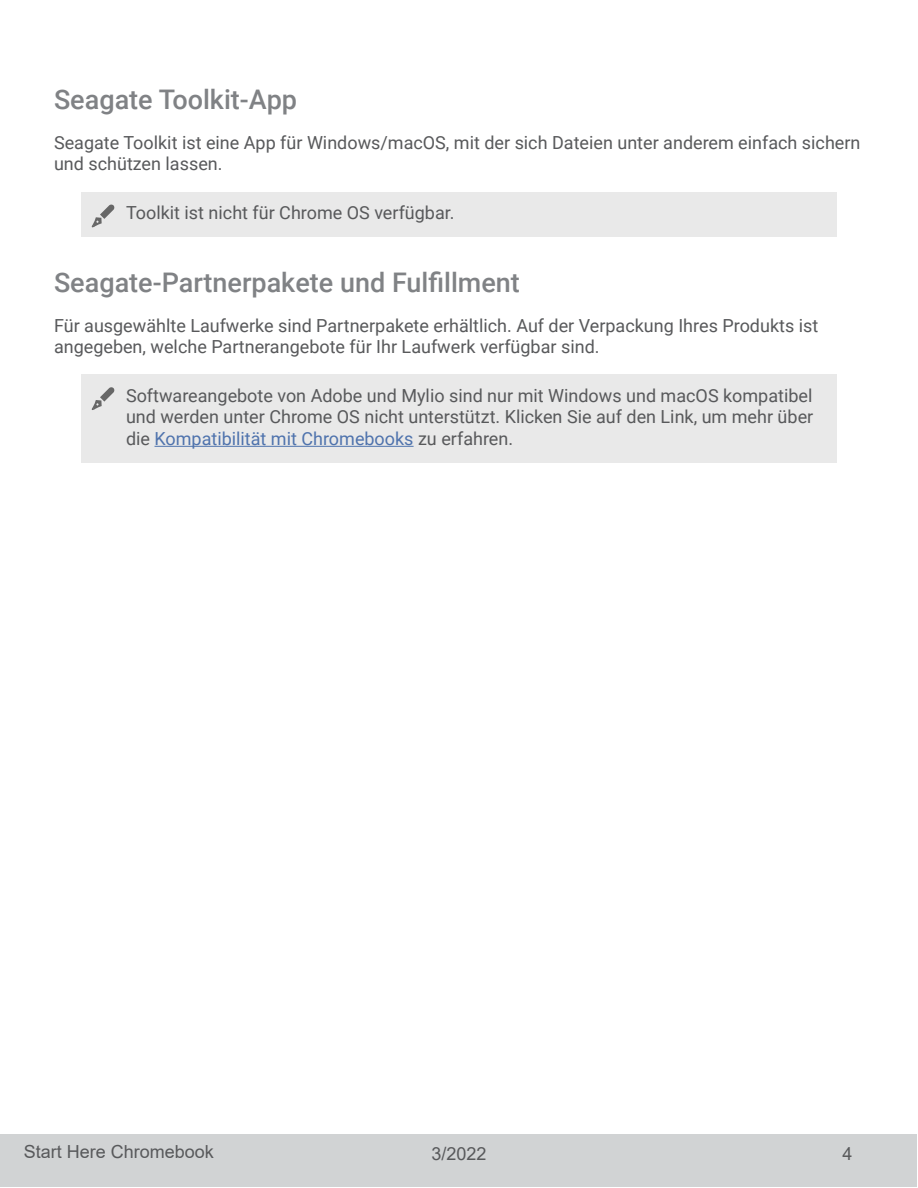
<style>
.page{position:relative;width:918px;height:1188px;background:#fff}
.page>*{position:absolute;margin:0;border:0;box-sizing:border-box;transform-origin:0 0}
.t1{font:500 27px "Roboto";color:#808285}
.t2{font:18px/21.6px "Roboto";color:#58595b}
.t3{font:18px "Arial";color:#58595b}
.s1{color:#4f73ad}
</style>
<div class="page">
<div style="left:1px;top:1135px;width:916px;height:52px;background:#d1d3d4"></div>
<div style="left:81px;top:192px;width:756px;height:45px;background:#e9e9e9"></div>
<div style="left:81px;top:375px;width:756px;height:88px;background:#e9e9e9"></div>
<hr style="left:155px;top:446px;width:259px;height:1px;background:#4f73ad">
<svg style="left:91px;top:204px;width:24px;height:24px"></svg>
<svg style="left:91px;top:387px;width:24px;height:23px"></svg>
<h1 class="t1" style="left:54px;top:81px;width:245px">Seagate Toolkit-App</h1>
<p class="t2" style="left:54px;top:131px;width:808px">Seagate Toolkit ist eine App für Windows/macOS, mit der sich Dateien unter anderem einfach sichern und schützen lassen.</p>
<p class="t2" style="left:126px;top:201px;width:330px">Toolkit ist nicht für Chrome OS verfügbar.</p>
<h1 class="t1" style="left:54px;top:263px;width:467px">Seagate-Partnerpakete und Fulfillment</h1>
<p class="t2" style="left:54px;top:314px;width:766px">Für ausgewählte Laufwerke sind Partnerpakete erhältlich. Auf der Verpackung Ihres Produkts ist angegeben, welche Partnerangebote für Ihr Laufwerk verfügbar sind.</p>
<p class="t2" style="left:126px;top:384px;width:689px;text-align:justify">Softwareangebote von Adobe und Mylio sind nur mit Windows und macOS kompatibel und werden unter Chrome OS nicht unterstützt. Klicken Sie auf den Link, um mehr über die <span class="s1">Kompatibilität mit Chromebooks</span> zu erfahren.</p>
<p class="t3" style="left:24px;top:1139px;width:192px">Start Here Chromebook</p>
<p class="t3" style="left:431px;top:1141px;width:57px">3/2022</p>
<p class="t3" style="left:843px;top:1141px;width:12px">4</p>
</div>
